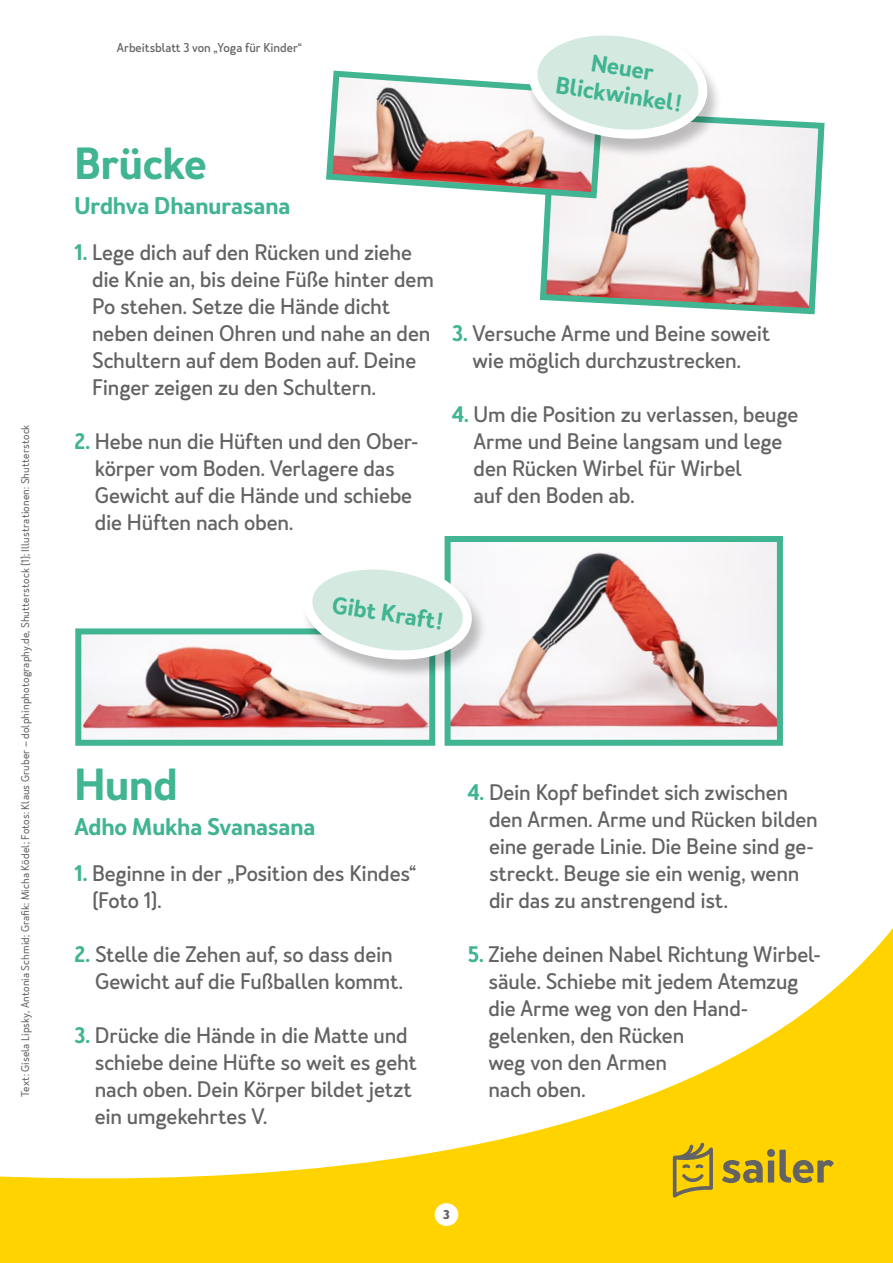
<style>
.page{position:relative;width:893px;height:1263px;background:#fff}
.page>*{position:absolute;margin:0;border:0;box-sizing:border-box;transform-origin:0 0}
.t1{font:600 42px "Merlo Neue";letter-spacing:-.005em;color:#41b492}
.t2{font:600 22.5px/27px "Merlo Neue";letter-spacing:-.005em;color:#41b492;text-align:center}
.t3{font:500 21px/27px "Merlo Neue";letter-spacing:-.01em;color:#646363}
.t4{font:500 12px "Merlo Neue";color:#646363}
.t5{font:700 12px "Merlo Neue";color:#646363}
.t6{font:10.5px "Merlo Neue";letter-spacing:.01em;color:#646363}
.s1{font-weight:600;color:#41b492}
</style>
<div class="page">
<svg style="left:0;top:928px;width:893px;height:335px"></svg>
<img style="left:452px;top:543px;width:324px;height:195px">
<div style="left:445px;top:536px;width:338px;height:210px;border:6px solid #41b492"></div>
<img style="left:82px;top:635px;width:346px;height:100px">
<div style="left:75px;top:628px;width:360px;height:118px;border:6px solid #41b492"></div>
<div style="left:301px;top:562px;width:186px;height:118px;background:#000;opacity:.24"></div>
<svg style="left:294px;top:550px;width:187px;height:114px"></svg>
<img style="left:539px;top:117px;width:286px;height:198px">
<div style="left:526px;top:28px;width:197px;height:131px;background:#fff"></div>
<svg style="left:326px;top:35px;width:391px;height:167px"></svg>
<div style="left:435px;top:1203px;width:23px;height:23px;background:#fff;border-radius:50%"></div>
<svg style="left:660px;top:1135px;width:185px;height:80px"></svg>
<p class="t6" style="left:19px;top:1097px;width:674px;rotate:-90deg">Text: Gisela Lipsky, Antonia Schmid; Grafik: Micha Ködel; Fotos: Klaus Gruber – dolphinphotography.de, Shutterstock (1); Illustrationen: Shutterstock</p>
<p class="t4" style="left:117px;top:39px;width:187px">Arbeitsblatt 3 von „Yoga für Kinder“</p>
<h1 class="t1" style="left:74px;top:136px;width:134px">Brücke</h1>
<p class="t2" style="left:74px;top:192px;width:217px">Urdhva Dhanurasana</p>
<p class="t3" style="left:92px;top:239px;width:343px;text-indent:-18px"><span class="s1">1.</span> Lege dich auf den Rücken und ziehe die Knie an, bis deine Füße hinter dem Po stehen. Setze die Hände dicht neben deinen Ohren und nahe an den Schultern auf dem Boden auf. Deine Finger zeigen zu den Schultern.</p>
<p class="t3" style="left:95px;top:428px;width:325px;text-indent:-21px"><span class="s1">2.</span> Hebe nun die Hüften und den Ober&shy;körper vom Boden. Verlagere das<br>Gewicht auf die Hände und schiebe die Hüften nach oben.</p>
<p class="t2" style="left:561px;top:46px;width:128px;rotate:8deg">Neuer<br>Blickwinkel!</p>
<p class="t3" style="left:452px;top:320px;width:319px;text-align:center"><span class="s1">3.</span> Versuche Arme und Beine soweit wie möglich durchzustrecken.</p>
<p class="t3" style="left:474px;top:401px;width:326px;text-indent:-21px"><span class="s1">4.</span> Um die Position zu verlassen, beuge<br>Arme und Beine langsam und lege den Rücken Wirbel für Wirbel<br>auf den Boden ab.</p>
<p class="t2" style="left:334px;top:593px;width:112px;rotate:8deg">Gibt Kraft!</p>
<h1 class="t1" style="left:74px;top:757px;width:105px">Hund</h1>
<p class="t2" style="left:74px;top:813px;width:243px">Adho Mukha Svanasana</p>
<p class="t3" style="left:92px;top:860px;width:326px;text-indent:-18px"><span class="s1">1.</span> Beginne in der „Position des Kindes“ (Foto 1).</p>
<p class="t3" style="left:95px;top:941px;width:310px;text-indent:-21px"><span class="s1">2.</span> Stelle die Zehen auf, so dass dein<br>Gewicht auf die Fußballen kommt.</p>
<p class="t3" style="left:95px;top:1022px;width:324px;text-indent:-20px"><span class="s1">3.</span> Drücke die Hände in die Matte und schiebe deine Hüfte so weit es geht nach oben. Dein Körper bildet jetzt ein umgekehrtes V.</p>
<p class="t3" style="left:489px;top:779px;width:330px;text-indent:-21px"><span class="s1">4.</span> Dein Kopf befindet sich zwischen den Armen. Arme und Rücken bilden eine gerade Linie. Die Beine sind ge&shy;streckt. Beuge sie ein wenig, wenn dir das zu anstrengend ist.</p>
<p class="t3" style="left:488px;top:941px;width:334px;text-indent:-21px"><span class="s1">5.</span> Ziehe deinen Nabel Richtung Wirbel&shy;säule. Schiebe mit jedem Atemzug die Arme weg von den Hand&shy;gelenken, den Rücken<br>weg von den Armen<br>nach oben.</p>
<p class="t5" style="left:443px;top:1206px;width:8px">3</p>
</div>
